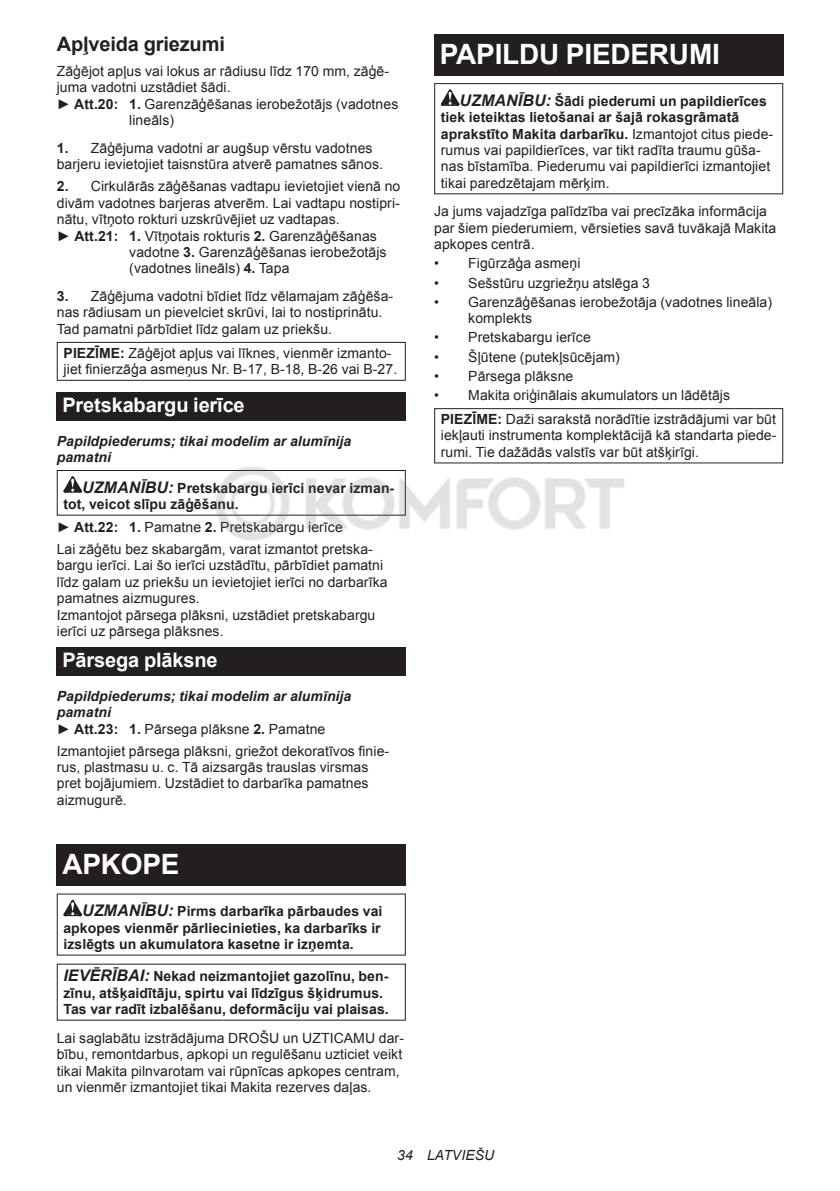
<style>
.page{position:relative;width:840px;height:1191px;background:#fff}
.page>*{position:absolute;margin:0;border:0;box-sizing:border-box;transform-origin:0 0}
.t1{font:700 28px "Arial";letter-spacing:-.01em;color:#fff}
.t2{font:700 20px "Arial";letter-spacing:-.01em;color:#fff}
.t3{font:700 20px "Arial";letter-spacing:-.01em;color:#231f20}
.t4{font:14px/16.4px "Arial";letter-spacing:.005em;color:#231f20}
.t5{font:700 14px/16.4px "Arial";letter-spacing:.005em;color:#231f20}
.t6{font:italic 700 14px/16.4px "Arial";letter-spacing:.005em;color:#231f20}
.t7{font:italic 14px "Arial";letter-spacing:.005em;color:#231f20}
.s1{font-weight:700}
.s2{font-style:italic;font-size:16px}
.s3{font-weight:400;font-style:normal}
.s4{font-style:normal}
.s5{font-weight:700;font-style:italic;font-size:16px}
</style>
<div class="page">
<div style="left:57px;top:342px;width:348px;height:39px;border:1px solid #231f20"></div>
<div style="left:57px;top:392px;width:348px;height:29px;background:#231f20"></div>
<svg style="left:63px;top:476px;width:19px;height:16px"></svg>
<div style="left:57px;top:470px;width:348px;height:45px;border:1px solid #231f20"></div>
<div style="left:57px;top:647px;width:348px;height:29px;background:#231f20"></div>
<div style="left:57px;top:844px;width:348px;height:41px;background:#231f20"></div>
<svg style="left:63px;top:899px;width:19px;height:17px"></svg>
<div style="left:434px;top:34px;width:348px;height:41px;background:#231f20"></div>
<svg style="left:440px;top:89px;width:19px;height:17px"></svg>
<div style="left:434px;top:83px;width:348px;height:111px;border:1px solid #231f20"></div>
<div style="left:434px;top:408px;width:348px;height:55px;border:1px solid #231f20"></div>
<img style="left:210px;top:457px;width:419px;height:83px">
<h2 class="t3" style="left:57px;top:31px;width:169px">Apļveida griezumi</h2>
<p class="t4" style="left:57px;top:63px;width:334px">Zāģējot apļus vai lokus ar rādiusu līdz 170 mm, zāģē-</p>
<p class="t4" style="left:57px;top:79px;width:175px">juma vadotni uzstādiet šādi.</p>
<p class="t4" style="left:57px;top:96px;width:343px">► <span class="s1">Att.20: 1.</span> Garenzāģēšanas ierobežotājs (vadotnes</p>
<p class="t4" style="left:129px;top:112px;width:46px">lineāls)</p>
<p class="t4" style="left:57px;top:140px;width:327px"><span class="s1">1.</span> Zāģējuma vadotni ar augšup vērstu vadotnes barjeru ievietojiet taisnstūra atverē pamatnes sānos.</p>
<p class="t4" style="left:57px;top:178px;width:345px"><span class="s1">2.</span> Cirkulārās zāģēšanas vadtapu ievietojiet vienā no</p>
<p class="t4" style="left:57px;top:195px;width:344px">divām vadotnes barjeras atverēm. Lai vadtapu nostipri-</p>
<p class="t4" style="left:57px;top:211px;width:284px">nātu, vītņoto rokturi uzskrūvējiet uz vadtapas.</p>
<p class="t4" style="left:57px;top:228px;width:321px">► <span class="s1">Att.21: 1.</span> Vītņotais rokturis <span class="s1">2.</span> Garenzāģēšanas</p>
<p class="t4" style="left:129px;top:245px;width:259px">vadotne <span class="s1">3.</span> Garenzāģēšanas ierobežotājs</p>
<p class="t4" style="left:129px;top:260px;width:162px">(vadotnes lineāls) <span class="s1">4.</span> Tapa</p>
<p class="t4" style="left:57px;top:288px;width:337px"><span class="s1">3.</span> Zāģējuma vadotni bīdiet līdz vēlamajam zāģēša&shy;nas rādiusam un pievelciet skrūvi, lai to nostiprinātu.<br>Tad pamatni pārbīdiet līdz galam uz priekšu.</p>
<p class="t4" style="left:64px;top:345px;width:335px"><span class="s1">PIEZĪME:</span> Zāģējot apļus vai līknes, vienmēr izmanto&shy;jiet finierzāģa asmeņus Nr. B-17, B-18, B-26 vai B-27.</p>
<h2 class="t2" style="left:62px;top:392px;width:184px">Pretskabargu ierīce</h2>
<p class="t6" style="left:57px;top:433px;width:296px">Papildpiederums; tikai modelim ar alumīnija pamatni</p>
<p class="t5" style="left:63px;top:480px;width:332px;text-indent:19px"><span class="s2">UZMANĪBU:</span> Pretskabargu ierīci nevar izman&shy;tot, veicot slīpu zāģēšanu.</p>
<p class="t4" style="left:57px;top:516px;width:317px;line-height:22px">► <span class="s1">Att.22: 1.</span> Pamatne <span class="s1">2.</span> Pretskabargu ierīce<br>Lai zāģētu bez skabargām, varat izmantot pretska-</p>
<p class="t4" style="left:57px;top:557px;width:332px">bargu ierīci. Lai šo ierīci uzstādītu, pārbīdiet pamatni līdz galam uz priekšu un ievietojiet ierīci no darbarīka pamatnes aizmugures.<br>Izmantojot pārsega plāksni, uzstādiet pretskabargu ierīci uz pārsega plāksnes.</p>
<h2 class="t2" style="left:62px;top:647px;width:157px">Pārsega plāksne</h2>
<p class="t6" style="left:57px;top:688px;width:296px">Papildpiederums; tikai modelim ar alumīnija pamatni<br><span class="s3">►</span> <span class="s4">Att.23: 1.</span> <span class="s3">Pārsega plāksne</span> <span class="s4">2.</span> <span class="s3">Pamatne</span></p>
<p class="t4" style="left:57px;top:742px;width:334px">Izmantojiet pārsega plāksni, griežot dekoratīvos finie&shy;rus, plastmasu u. c. Tā aizsargās trauslas virsmas pret bojājumiem. Uzstādiet to darbarīka pamatnes aizmugurē.</p>
<h1 class="t1" style="left:62px;top:853px;width:119px">APKOPE</h1>
<p class="t5" style="left:63px;top:903px;width:320px;text-align:justify;text-indent:19px"><span class="s2">UZMANĪBU:</span> Pirms darbarīka pārbaudes vai apkopes vienmēr pārliecinieties, ka darbarīks ir izslēgts un akumulatora kasetne ir izņemta.</p>
<p class="t5" style="left:63px;top:968px;width:327px"><span class="s2">IEVĒRĪBAI:</span> Nekad neizmantojiet gazolīnu, ben&shy;zīnu, atšķaidītāju, spirtu vai līdzīgus šķidrumus.<br>Tas var radīt izbalēšanu, deformāciju vai plaisas.</p>
<p class="t4" style="left:57px;top:1029px;width:348px">Lai saglabātu izstrādājuma DROŠU un UZTICAMU dar&shy;bību, remontdarbus, apkopi un regulēšanu uzticiet veikt tikai Makita pilnvarotam vai rūpnīcas apkopes centram, un vienmēr izmantojiet tikai Makita rezerves daļas.</p>
<h1 class="t1" style="left:439px;top:43px;width:281px">PAPILDU PIEDERUMI</h1>
<p class="t4" style="left:440px;top:93px;width:333px;text-indent:19px"><span class="s5">UZMANĪBU:</span> <span class="s1">Šādi piederumi un papildierīces tiek ieteiktas lietošanai ar šajā rokasgrāmatā aprakstīto Makita darbarīku.</span> Izmantojot citus piede&shy;rumus vai papildierīces, var tikt radīta traumu gūša&shy;nas bīstamība. Piederumu vai papildierīci izmantojiet tikai paredzētajam mērķim.</p>
<p class="t4" style="left:434px;top:203px;width:343px">Ja jums vajadzīga palīdzība vai precīzāka informācija par šiem piederumiem, vērsieties savā tuvākajā Makita apkopes centrā.</p>
<p class="t4" style="left:434px;top:255px;width:148px">• Figūrzāģa asmeņi</p>
<p class="t4" style="left:434px;top:275px;width:217px">• Sešstūru uzgriežņu atslēga 3</p>
<p class="t4" style="left:468px;top:294px;width:305px;text-indent:-34px">• Garenzāģēšanas ierobežotāja (vadotnes lineāla) komplekts</p>
<p class="t4" style="left:434px;top:329px;width:158px">• Pretskabargu ierīce</p>
<p class="t4" style="left:434px;top:349px;width:187px">• Šļūtene (putekļsūcējam)</p>
<p class="t4" style="left:434px;top:368px;width:141px">• Pārsega plāksne</p>
<p class="t4" style="left:440px;top:383px;width:336px;line-height:23.8px;text-indent:-7px">• Makita oriģinālais akumulators un lādētājs<br><span class="s1">PIEZĪME:</span> Daži sarakstā norādītie izstrādājumi var būt</p>
<p class="t4" style="left:440px;top:427px;width:337px">iekļauti instrumenta komplektācijā kā standarta piede&shy;rumi. Tie dažādās valstīs var būt atšķirīgi.</p>
<p class="t7" style="left:397px;top:1147px;width:99px">34 LATVIEŠU</p>
</div>
